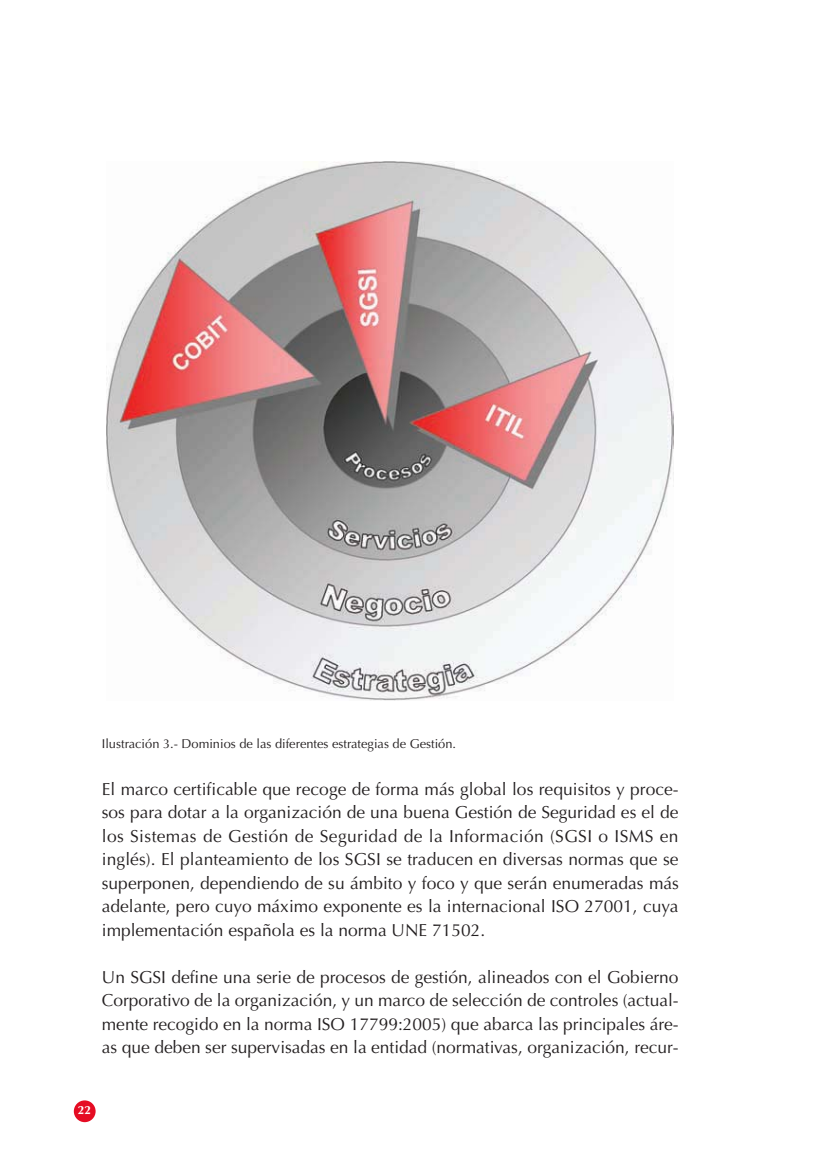
<style>
.page{position:relative;width:813px;height:1161px;background:#fff}
.page>*{position:absolute;margin:0;border:0;box-sizing:border-box;transform-origin:0 0}
.t1{font:17.4px/23.5px "Optima";color:#231f20;text-align:justify}
.t2{font:12.75px "Optima";color:#231f20}
.t3{font:700 11.85px "Optima";color:#fff}
</style>
<div class="page">
<div style="left:74px;top:1100px;width:22px;height:22px;background:#e50c23;border-radius:50%"></div>
<img style="left:106px;top:162px;width:567px;height:539px">
<p class="t2" style="left:102px;top:738px;width:355px">Ilustración 3.- Dominios de las diferentes estrategias de Gestión.</p>
<p class="t1" style="left:102px;top:779px;width:578px">El marco certificable que recoge de forma más global los requisitos y proce&shy;sos para dotar a la organización de una buena Gestión de Seguridad es el de los Sistemas de Gestión de Seguridad de la Información (SGSI o ISMS en inglés). El planteamiento de los SGSI se traducen en diversas normas que se superponen, dependiendo de su ámbito y foco y que serán enumeradas más adelante, pero cuyo máximo exponente es la internacional ISO 27001, cuya implementación española es la norma UNE 71502.</p>
<p class="t1" style="left:102px;top:967px;width:578px">Un SGSI define una serie de procesos de gestión, alineados con el Gobierno Corporativo de la organización, y un marco de selección de controles (actual&shy;mente recogido en la norma ISO 17799:2005) que abarca las principales áre&shy;as que deben ser supervisadas en la entidad (normativas, organización, recur-</p>
<p class="t3" style="left:78px;top:1105px;width:15px">22</p>
</div>
